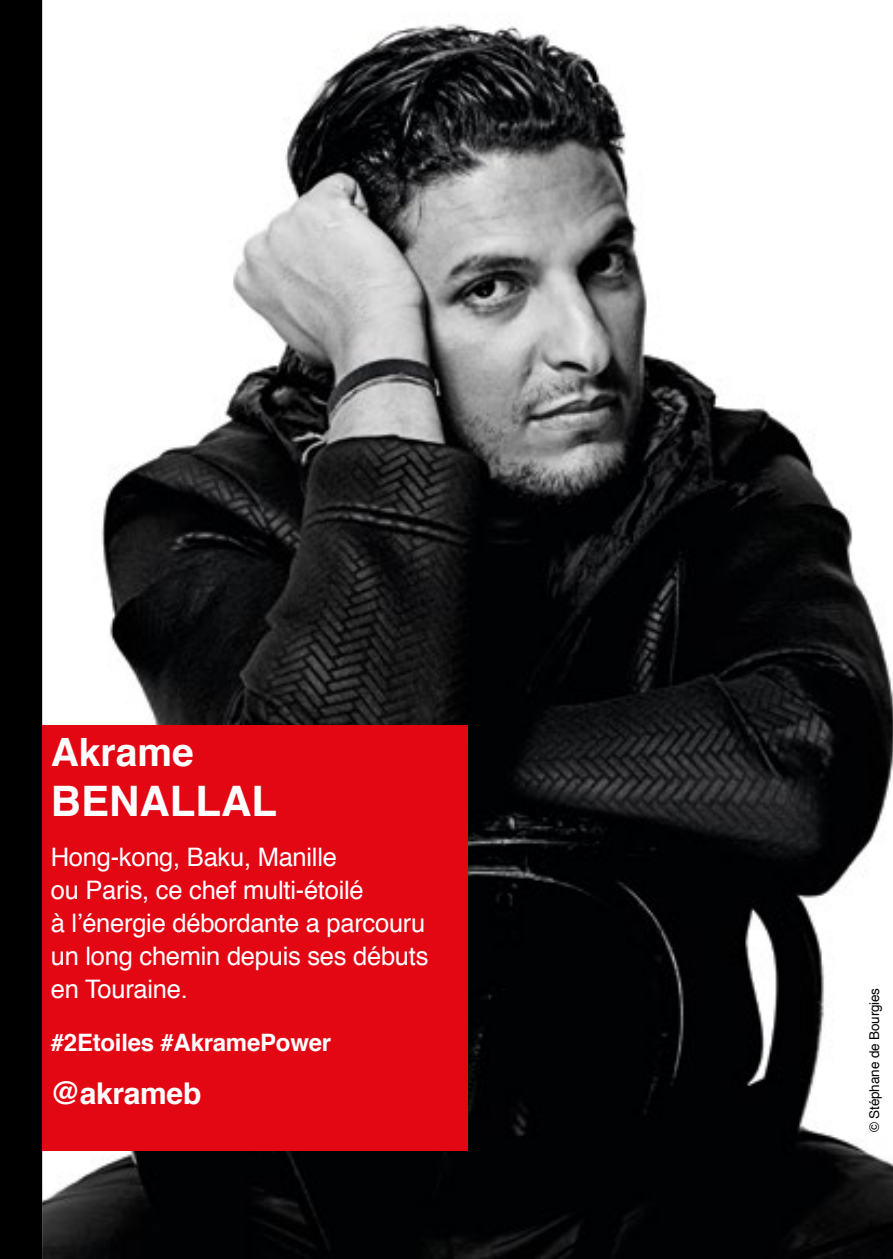
<style>
.page{position:relative;width:893px;height:1259px;background:#fff}
.page>*{position:absolute;margin:0;border:0;box-sizing:border-box;transform-origin:0 0}
.t1{font:700 42px "Helvetica";color:#fff}
.t2{font:700 39px "Helvetica";color:#fff}
.t3{font:700 30px "Helvetica";letter-spacing:-.01em;color:#fff}
.t4{font:25.5px/33px "Helvetica";letter-spacing:-.01em;color:#fff}
.t5{font:700 24px "Helvetica";letter-spacing:-.01em;color:#fff}
.t6{font:13.5px "Helvetica";letter-spacing:-.01em;color:#000}
</style>
<div class="page">
<div style="left:0;top:0;width:42px;height:1259px;background:#000"></div>
<img style="left:42px;top:0;width:851px;height:1259px">
<div style="left:42px;top:725px;width:426px;height:426px;background:#e30613"></div>
<h2 class="t2" style="left:51px;top:720px;width:145px">Akrame</h2>
<h1 class="t1" style="left:51px;top:767px;width:228px">BENALLAL</h1>
<p class="t4" style="left:51px;top:841px;width:379px">Hong-kong, Baku, Manille<br>ou Paris, ce chef multi-étoilé<br>à l’énergie débordante a parcouru un long chemin depuis ses débuts en Touraine.</p>
<p class="t5" style="left:51px;top:1023px;width:282px">#2Etoiles #AkramePower</p>
<p class="t3" style="left:51px;top:1069px;width:152px">@akrameb</p>
<p class="t6" style="left:864px;top:1132px;width:146px;rotate:-90deg">© Stéphane de Bourgies</p>
</div>
